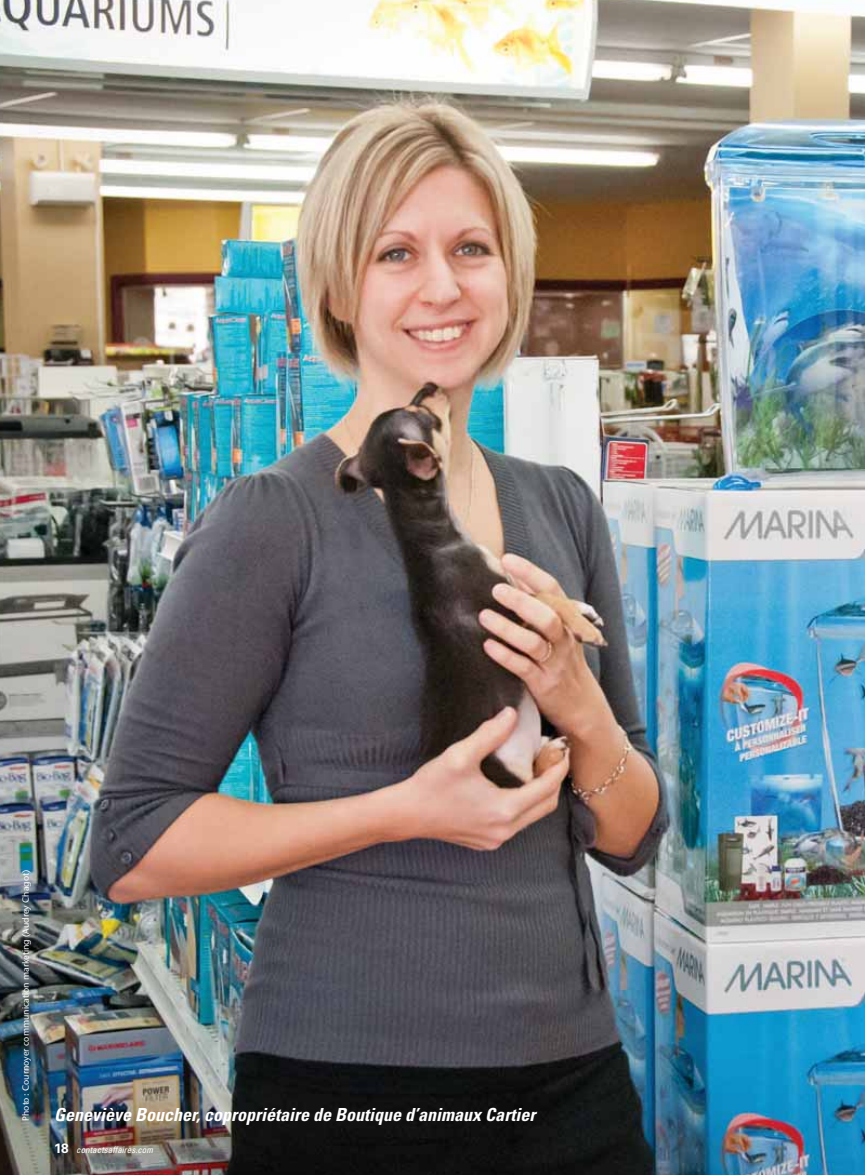
<style>
.page{position:relative;width:865px;height:1175px;background:#fff}
.page>*{position:absolute;margin:0;border:0;box-sizing:border-box;transform-origin:0 0}
.t1{font:italic 700 condensed 18px "Univers";color:#fff}
.t2{font:9px "Bell Stone Sans";color:#fff}
.t3{font:italic condensed 9px "Univers";color:#fff}
.s1{font-weight:700;font-style:normal;font-stretch:normal;font-size:13.5px}
</style>
<div class="page">
<hr style="left:864px;top:0;width:1px;height:55px;background:#00529f">
<img style="left:0;top:0;width:864px;height:1174px">
<p class="t2" style="left:22px;top:1120px;width:252px;rotate:-90deg">Photo : Cournoyer communication marketing (Audrey Chagot)</p>
<p class="t1" style="left:54px;top:1107px;width:482px">Geneviève Boucher, copropriétaire de Boutique d’animaux Cartier</p>
<p class="t3" style="left:54px;top:1146px;width:100px"><span class="s1">18</span> contactsaffaires.com</p>
</div>
